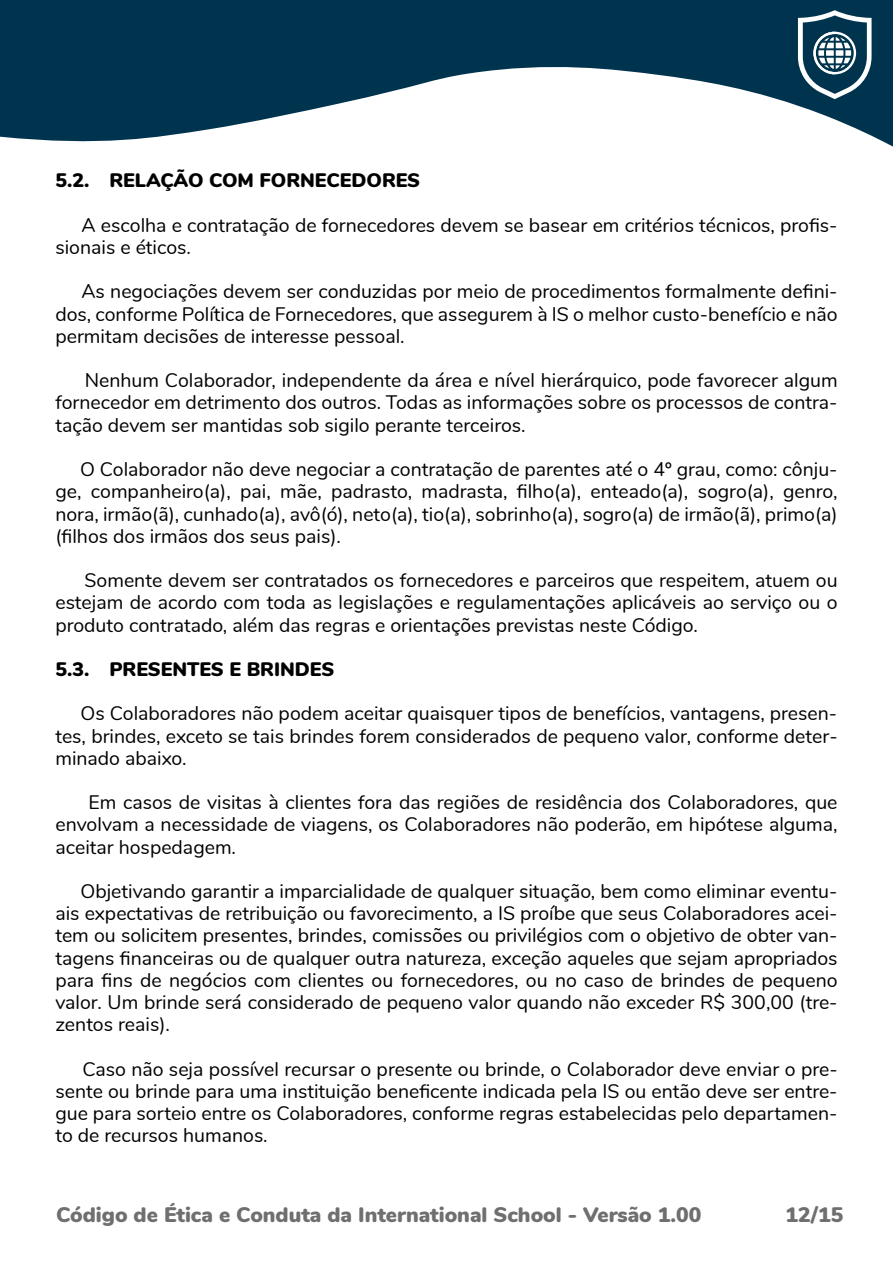
<style>
.page{position:relative;width:893px;height:1263px;background:#fff}
.page>*{position:absolute;margin:0;border:0;box-sizing:border-box;transform-origin:0 0}
.t1{font:900 21px "Nunito";color:#706f6f}
.t2{font:19.5px/22.2px "Nunito";color:#000;text-align:justify}
.t3{font:900 19.5px "Nunito";color:#000}
</style>
<div class="page">
<svg style="left:0;top:0;width:893px;height:147px;fill:#00344e"></svg>
<svg style="left:798px;top:10px;width:73px;height:89px"></svg>
<p class="t3" style="left:55px;top:166px;width:366px">5.2. RELAÇÃO COM FORNECEDORES</p>
<p class="t2" style="left:55px;top:213px;width:784px;text-indent:26px">A escolha e contratação de fornecedores devem se basear em critérios técnicos, profis&shy;sionais e éticos.</p>
<p class="t2" style="left:55px;top:279px;width:784px;text-indent:26px">As negociações devem ser conduzidas por meio de procedimentos formalmente defini&shy;dos, conforme Política de Fornecedores, que assegurem à IS o melhor custo-benefício e não permitam decisões de interesse pessoal.</p>
<p class="t2" style="left:55px;top:368px;width:784px;text-indent:29px">Nenhum Colaborador, independente da área e nível hierárquico, pode favorecer algum fornecedor em detrimento dos outros. Todas as informações sobre os processos de contra&shy;tação devem ser mantidas sob sigilo perante terceiros.</p>
<p class="t2" style="left:55px;top:457px;width:784px;text-indent:25px">O Colaborador não deve negociar a contratação de parentes até o 4º grau, como: cônju&shy;ge, companheiro(a), pai, mãe, padrasto, madrasta, filho(a), enteado(a), sogro(a), genro, nora, irmão(ã), cunhado(a), avô(ó), neto(a), tio(a), sobrinho(a), sogro(a) de irmão(ã), primo(a) (filhos dos irmãos dos seus pais).</p>
<p class="t2" style="left:55px;top:568px;width:784px;text-indent:29px">Somente devem ser contratados os fornecedores e parceiros que respeitem, atuem ou estejam de acordo com toda as legislações e regulamentações aplicáveis ao serviço ou o produto contratado, além das regras e orientações previstas neste Código.</p>
<p class="t3" style="left:55px;top:655px;width:280px">5.3. PRESENTES E BRINDES</p>
<p class="t2" style="left:55px;top:701px;width:784px;text-indent:25px">Os Colaboradores não podem aceitar quaisquer tipos de benefícios, vantagens, presen&shy;tes, brindes, exceto se tais brindes forem considerados de pequeno valor, conforme deter&shy;minado abaixo.</p>
<p class="t2" style="left:55px;top:790px;width:784px;text-indent:33px">Em casos de visitas à clientes fora das regiões de residência dos Colaboradores, que envolvam a necessidade de viagens, os Colaboradores não poderão, em hipótese alguma, aceitar hospedagem.</p>
<p class="t2" style="left:55px;top:879px;width:784px;text-indent:25px">Objetivando garantir a imparcialidade de qualquer situação, bem como eliminar eventu&shy;ais expectativas de retribuição ou favorecimento, a IS proíbe que seus Colaboradores acei&shy;tem ou solicitem presentes, brindes, comissões ou privilégios com o objetivo de obter van&shy;tagens financeiras ou de qualquer outra natureza, exceção aqueles que sejam apropriados para fins de negócios com clientes ou fornecedores, ou no caso de brindes de pequeno valor. Um brinde será considerado de pequeno valor quando não exceder R$ 300,00 (tre&shy;zentos reais).</p>
<p class="t2" style="left:55px;top:1056px;width:784px;text-indent:27px">Caso não seja possível recursar o presente ou brinde, o Colaborador deve enviar o pre&shy;sente ou brinde para uma instituição beneficente indicada pela IS ou então deve ser entre&shy;gue para sorteio entre os Colaboradores, conforme regras estabelecidas pelo departamen&shy;to de recursos humanos.</p>
<p class="t1" style="left:56px;top:1199px;width:647px">Código de Ética e Conduta da International School - Versão 1.00</p>
<p class="t1" style="left:785px;top:1199px;width:59px">12/15</p>
</div>
